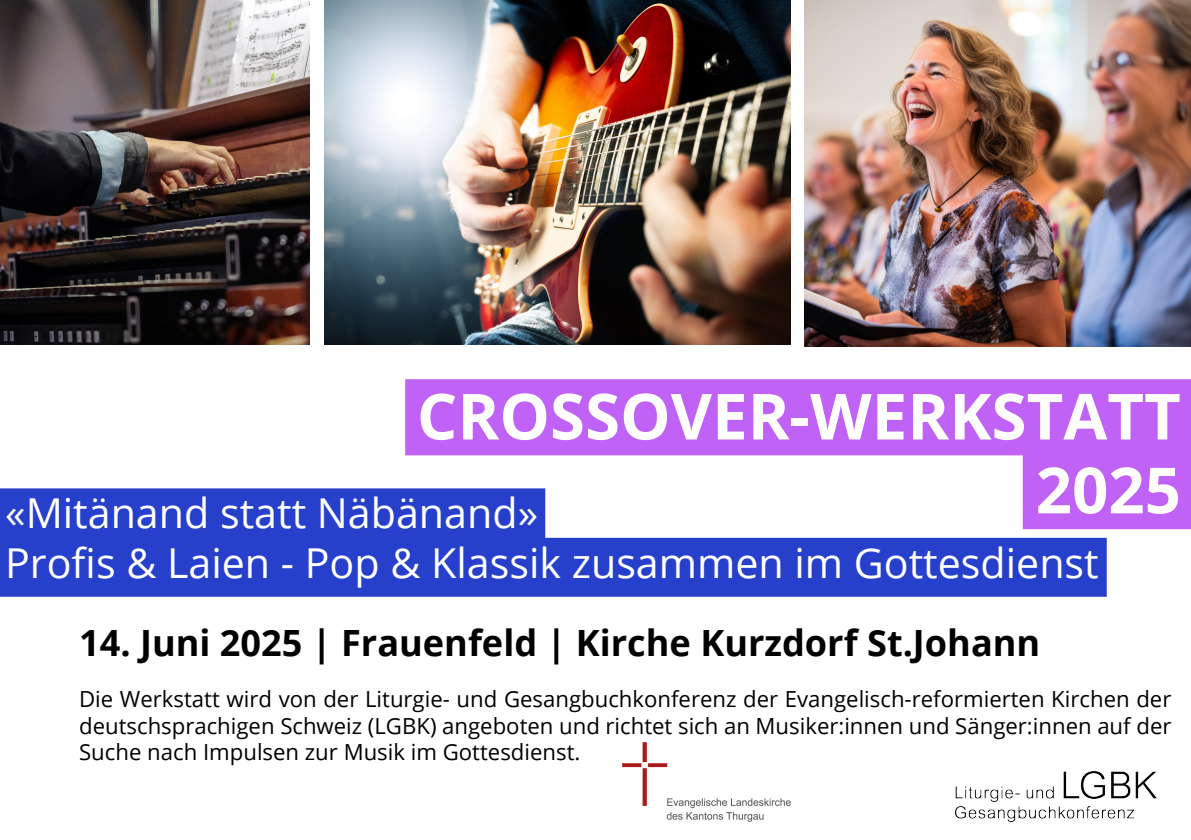
<style>
.page{position:relative;width:1191px;height:840px;background:#fff}
.page>*{position:absolute;margin:0;border:0;box-sizing:border-box;transform-origin:0 0}
.t1{font:700 63.6px "Open Sans";color:#fff}
.t2{font:41.2px "Open Sans";color:#fff}
.t3{font:700 36.2px "Open Sans";color:#000}
.t4{font:22.2px/26.6px "Open Sans";color:#000;text-align:justify}
</style>
<div class="page">
<img style="left:0;top:0;width:310px;height:345px">
<img style="left:804px;top:0;width:387px;height:346px">
<img style="left:324px;top:0;width:466px;height:345px">
<svg style="left:405px;top:379px;width:786px;height:150px;fill:#bf62f5"></svg>
<svg style="left:0;top:488px;width:1106px;height:108px;fill:#2740cc"></svg>
<img style="left:955px;top:771px;width:201px;height:49px">
<img style="left:622px;top:742px;width:168px;height:78px">
<h1 class="t1" style="left:417px;top:371px;width:765px">CROSSOVER-WERKSTATT</h1>
<h1 class="t1" style="left:1035px;top:445px;width:147px">2025</h1>
<h2 class="t2" style="left:5px;top:534px;width:1095px">Profis &amp; Laien - Pop &amp; Klassik zusammen im Gottesdienst</h2>
<h2 class="t2" style="left:5px;top:485px;width:534px">«Mitänand statt Näbänand»</h2>
<h3 class="t3" style="left:79px;top:617px;width:962px">14. Juni 2025 | Frauenfeld | Kirche Kurzdorf St.Johann</h3>
<p class="t4" style="left:79px;top:684px;width:1093px">Die Werkstatt wird von der Liturgie- und Gesangbuchkonferenz der Evangelisch-reformierten Kirchen der deutschsprachigen Schweiz (LGBK) angeboten und richtet sich an Musiker:innen und Sänger:innen auf der Suche nach Impulsen zur Musik im Gottesdienst.</p>
</div>
